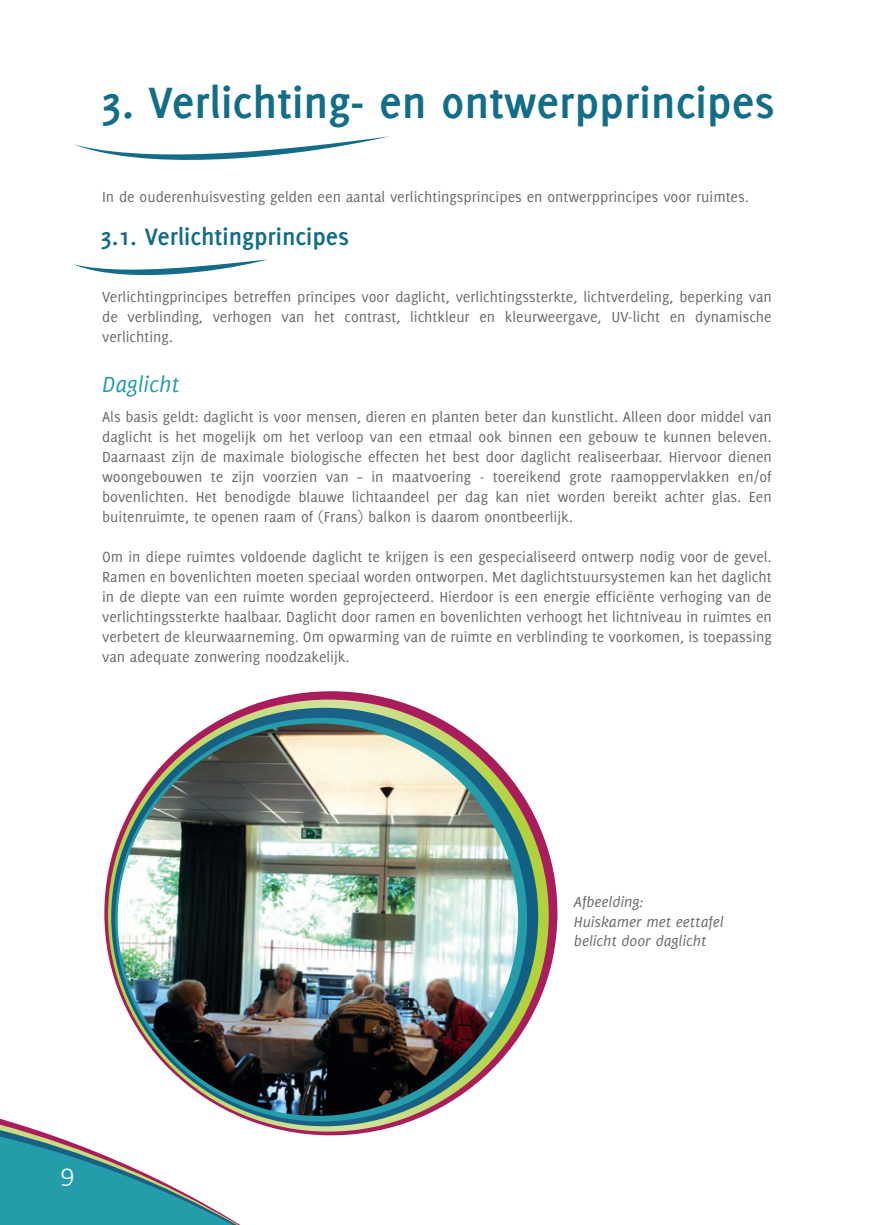
<style>
.page{position:relative;width:874px;height:1225px;background:#fff}
.page>*{position:absolute;margin:0;border:0;box-sizing:border-box;transform-origin:0 0}
.t1{font:700 48px "Delicious";color:#126d89}
.t2{font:300 28px "Calibri";color:#fff}
.t3{font:700 26px "Delicious";color:#126d89}
.t4{font:italic 24px "Delicious";color:#259caa}
.t5{font:16px/20px "Delicious";color:#686c6d;text-align:justify}
.t6{font:italic 16px/19.2px "Delicious";color:#686c6d}
</style>
<div class="page">
<svg style="left:0;top:1118px;width:375px;height:107px"></svg>
<svg style="left:74px;top:136px;width:315px;height:24px"></svg>
<svg style="left:74px;top:259px;width:193px;height:16px"></svg>
<svg style="left:108px;top:699px;width:440px;height:432px"></svg>
<svg style="left:111px;top:708px;width:427px;height:418px"></svg>
<img style="left:118px;top:723px;width:400px;height:392px">
<p class="t1" style="left:100px;top:75px;width:675px">3. Verlichting- en ontwerpprincipes</p>
<p class="t5" style="left:102px;top:187px;width:648px">In de ouderenhuisvesting gelden een aantal verlichtingsprincipes en ontwerpprincipes voor ruimtes.</p>
<p class="t3" style="left:100px;top:221px;width:250px">3.1. Verlichtingprincipes</p>
<p class="t5" style="left:102px;top:287px;width:670px">Verlichtingprincipes betreffen principes voor daglicht, verlichtingssterkte, lichtverdeling, beperking van de verblinding, verhogen van het contrast, lichtkleur en kleurweergave, UV-licht en dynamische verlichting.</p>
<p class="t4" style="left:102px;top:371px;width:79px">Daglicht</p>
<p class="t5" style="left:102px;top:407px;width:671px">Als basis geldt: daglicht is voor mensen, dieren en planten beter dan kunstlicht. Alleen door middel van daglicht is het mogelijk om het verloop van een etmaal ook binnen een gebouw te kunnen beleven.<br>Daarnaast zijn de maximale biologische effecten het best door daglicht realiseerbaar. Hiervoor dienen woongebouwen te zijn voorzien van – in maatvoering - toereikend grote raamoppervlakken en/of bovenlichten. Het benodigde blauwe lichtaandeel per dag kan niet worden bereikt achter glas. Een buitenruimte, te openen raam of (Frans) balkon is daarom onontbeerlijk.</p>
<p class="t5" style="left:102px;top:547px;width:671px">Om in diepe ruimtes voldoende daglicht te krijgen is een gespecialiseerd ontwerp nodig voor de gevel.<br>Ramen en bovenlichten moeten speciaal worden ontworpen. Met daglichtstuursystemen kan het daglicht in de diepte van een ruimte worden geprojecteerd. Hierdoor is een energie efficiënte verhoging van de verlichtingssterkte haalbaar. Daglicht door ramen en bovenlichten verhoogt het lichtniveau in ruimtes en verbetert de kleurwaarneming. Om opwarming van de ruimte en verblinding te voorkomen, is toepassing van adequate zonwering noodzakelijk.</p>
<p class="t2" style="left:60px;top:1159px;width:16px">9</p>
<p class="t6" style="left:573px;top:892px;width:151px">Afbeelding:<br>Huiskamer met eettafel belicht door daglicht</p>
</div>
